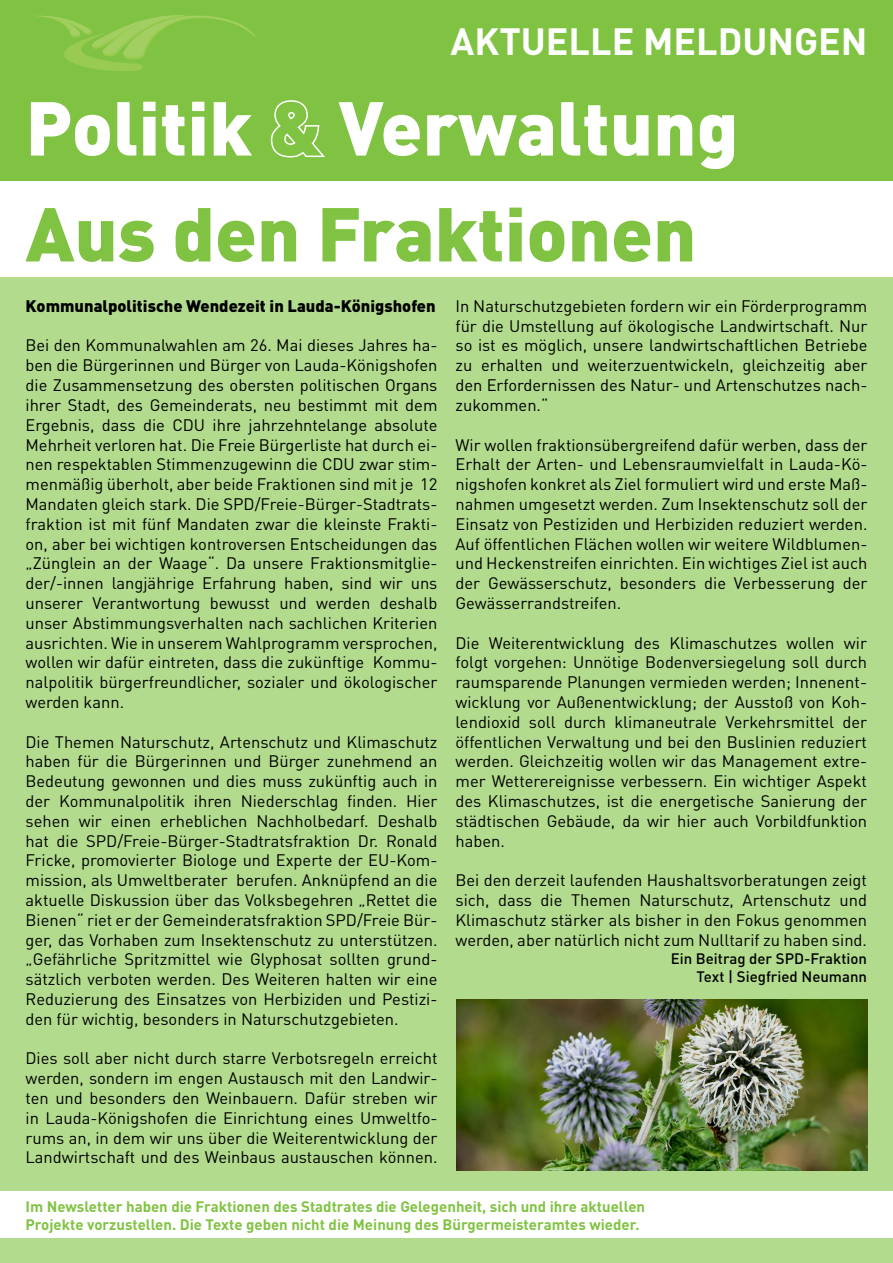
<style>
.page{position:relative;width:893px;height:1263px;background:#fff}
.page>*{position:absolute;margin:0;border:0;box-sizing:border-box;transform-origin:0 0}
.t1{font:900 75px "DIN Pro";color:#fff}
.t2{font:900 75px "DIN Pro";color:#80c342}
.t3{font:700 37.5px "DIN Pro";color:#fff}
.t4{font:16.5px/19.8px "DIN Pro";color:#000;text-align:justify}
.t5{font:900 16.5px "DIN Pro";color:#000}
.t6{font:700 15px/18px "DIN Pro";color:#80c342}
.t7{font:500 15px/18px "DIN Pro";color:#000;text-align:right}
.s1{color:#80c342}
</style>
<div class="page">
<div style="left:0;top:278px;width:893px;height:985px;background:#b2db8d"></div>
<div style="left:0;top:0;width:893px;height:180px;background:#80c342"></div>
<svg style="left:270px;top:100px;width:55px;height:58px"></svg>
<svg style="left:38px;top:15px;width:217px;height:56px"></svg>
<div style="left:0;top:1191px;width:893px;height:46px;background:#fff"></div>
<img style="left:456px;top:999px;width:411px;height:172px">
<h2 class="t3" style="left:451px;top:15px;width:418px">AKTUELLE MELDUNGEN</h2>
<h1 class="t1" style="left:26px;top:77px;width:715px">Politik <span class="s1">&amp;</span> Verwaltung</h1>
<h1 class="t2" style="left:26px;top:183px;width:672px">Aus den Fraktionen</h1>
<p class="t5" style="left:26px;top:295px;width:412px">Kommunalpolitische Wendezeit in Lauda-Königshofen</p>
<p class="t4" style="left:26px;top:335px;width:413px">Bei den Kommunalwahlen am 26. Mai dieses Jahres ha&shy;ben die Bürgerinnen und Bürger von Lauda-Königshofen die Zusammensetzung des obersten politischen Organs ihrer Stadt, des Gemeinderats, neu bestimmt mit dem Ergebnis, dass die CDU ihre jahrzehntelange absolute Mehrheit verloren hat. Die Freie Bürgerliste hat durch ei&shy;nen respektablen Stimmenzugewinn die CDU zwar stim&shy;menmäßig überholt, aber beide Fraktionen sind mit je 12<br>Mandaten gleich stark. Die SPD/Freie-Bürger-Stadtrats&shy;fraktion ist mit fünf Mandaten zwar die kleinste Frakti&shy;on, aber bei wichtigen kontroversen Entscheidungen das „Zünglein an der Waage“. Da unsere Fraktionsmitglie&shy;der/-innen langjährige Erfahrung haben, sind wir uns unserer Verantwortung bewusst und werden deshalb unser Abstimmungsverhalten nach sachlichen Kriterien ausrichten. Wie in unserem Wahlprogramm versprochen, wollen wir dafür eintreten, dass die zukünftige Kommu&shy;nalpolitik bürgerfreundlicher, sozialer und ökologischer werden kann.</p>
<p class="t4" style="left:26px;top:731px;width:413px">Die Themen Naturschutz, Artenschutz und Klimaschutz haben für die Bürgerinnen und Bürger zunehmend an Bedeutung gewonnen und dies muss zukünftig auch in der Kommunalpolitik ihren Niederschlag finden. Hier sehen wir einen erheblichen Nachholbedarf. Deshalb hat die SPD/Freie-Bürger-Stadtratsfraktion Dr. Ronald Fricke, promovierter Biologe und Experte der EU-Kom&shy;mission, als Umweltberater berufen. Anknüpfend an die aktuelle Diskussion über das Volksbegehren „Rettet die Bienen“ riet er der Gemeinderatsfraktion SPD/Freie Bür&shy;ger, das Vorhaben zum Insektenschutz zu unterstützen. „Gefährliche Spritzmittel wie Glyphosat sollten grund&shy;sätzlich verboten werden. Des Weiteren halten wir eine Reduzierung des Einsatzes von Herbiziden und Pestizi&shy;den für wichtig, besonders in Naturschutzgebieten.</p>
<p class="t4" style="left:26px;top:1048px;width:413px">Dies soll aber nicht durch starre Verbotsregeln erreicht werden, sondern im engen Austausch mit den Landwir&shy;ten und besonders den Weinbauern. Dafür streben wir in Lauda-Königshofen die Einrichtung eines Umweltfo&shy;rums an, in dem wir uns über die Weiterentwicklung der Landwirtschaft und des Weinbaus austauschen können.</p>
<p class="t4" style="left:455px;top:295px;width:413px">In Naturschutzgebieten fordern wir ein Förderprogramm für die Umstellung auf ökologische Landwirtschaft. Nur so ist es möglich, unsere landwirtschaftlichen Betriebe zu erhalten und weiterzuentwickeln, gleichzeitig aber den Erfordernissen des Natur- und Artenschutzes nach&shy;zukommen.“</p>
<p class="t4" style="left:455px;top:434px;width:413px">Wir wollen fraktionsübergreifend dafür werben, dass der Erhalt der Arten- und Lebensraumvielfalt in Lauda-Kö&shy;nigshofen konkret als Ziel formuliert wird und erste Maß&shy;nahmen umgesetzt werden. Zum Insektenschutz soll der Einsatz von Pestiziden und Herbiziden reduziert werden.<br>Auf öffentlichen Flächen wollen wir weitere Wildblumen&shy;und Heckenstreifen einrichten. Ein wichtiges Ziel ist auch der Gewässerschutz, besonders die Verbesserung der Gewässerrandstreifen.</p>
<p class="t4" style="left:455px;top:632px;width:413px">Die Weiterentwicklung des Klimaschutzes wollen wir folgt vorgehen: Unnötige Bodenversiegelung soll durch raumsparende Planungen vermieden werden; Innenent&shy;wicklung vor Außenentwicklung; der Ausstoß von Koh&shy;lendioxid soll durch klimaneutrale Verkehrsmittel der öffentlichen Verwaltung und bei den Buslinien reduziert werden. Gleichzeitig wollen wir das Management extre&shy;mer Wetterereignisse verbessern. Ein wichtiger Aspekt des Klimaschutzes, ist die energetische Sanierung der städtischen Gebäude, da wir hier auch Vorbildfunktion haben.</p>
<p class="t4" style="left:455px;top:870px;width:413px">Bei den derzeit laufenden Haushaltsvorberatungen zeigt sich, dass die Themen Naturschutz, Artenschutz und Klimaschutz stärker als bisher in den Fokus genommen werden, aber natürlich nicht zum Nulltarif zu haben sind.</p>
<p class="t7" style="left:671px;top:948px;width:198px">Ein Beitrag der SPD-Fraktion<br>Text | Siegfried Neumann</p>
<p class="t6" style="left:26px;top:1197px;width:621px">Im Newsletter haben die Fraktionen des Stadtrates die Gelegenheit, sich und ihre aktuellen<br>Projekte vorzustellen. Die Texte geben nicht die Meinung des Bürgermeisteramtes wieder.</p>
</div>
